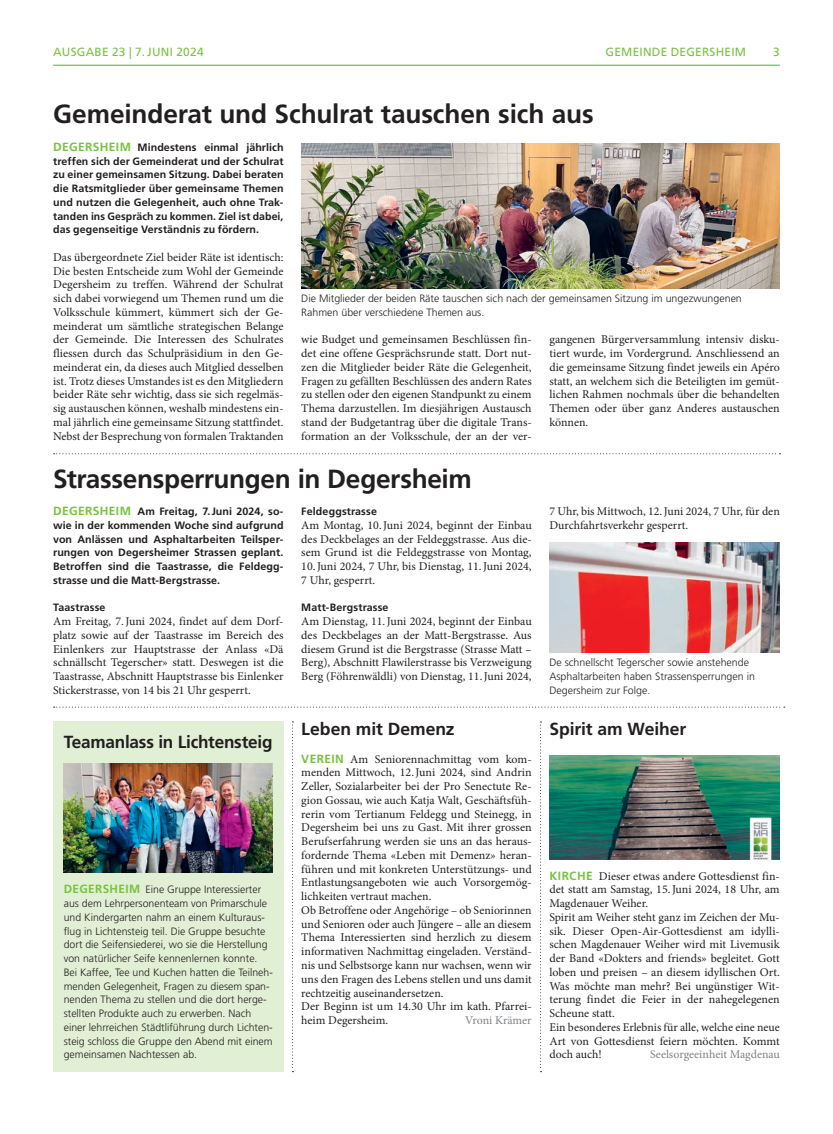
<style>
.page{position:relative;width:833px;height:1134px;background:#fff}
.page>*{position:absolute;margin:0;border:0;box-sizing:border-box;transform-origin:0 0}
.t1{font:700 26.25px "Frutiger LT Std";letter-spacing:-.01em;color:#231f20}
.t2{font:700 17.5px "Frutiger LT Std";letter-spacing:-.01em;color:#231f20}
.t3{font:11.88px/13.8px "Minion Pro";color:#231f20;text-align:justify}
.t4{font:11.88px "Frutiger LT Std";letter-spacing:.02em;color:#79c142}
.t5{font:11.88px "Minion Pro";letter-spacing:-.005em;color:#808285}
.t6{font:300 10.62px/13.8px "Frutiger LT Std";color:#231f20}
.t7{font:700 10.62px/13.8px "Frutiger LT Std";letter-spacing:.005em;color:#231f20;text-align:justify}
.s1{font-size:11.88px;color:#79c142}
.s2{font-weight:700;font-size:11.88px;color:#79c142}
.s3{font-family:"Frutiger LT Std";font-weight:700;color:#79c142}
</style>
<div class="page">
<hr style="left:53px;top:65px;width:727px;height:1px;background:#79c142">
<svg style="left:540px;top:721px;width:1px;height:351px"></svg>
<svg style="left:292px;top:721px;width:1px;height:351px"></svg>
<svg style="left:54px;top:453px;width:726px;height:1px"></svg>
<svg style="left:54px;top:707px;width:731px;height:1px"></svg>
<div style="left:53px;top:721px;width:230px;height:351px;background:#e1efd4"></div>
<img style="left:549px;top:543px;width:231px;height:110px">
<img style="left:301px;top:144px;width:479px;height:144px">
<img style="left:64px;top:763px;width:209px;height:110px">
<img style="left:549px;top:756px;width:231px;height:103px">
<p class="t4" style="left:53px;top:45px;width:18px">AUSGABE</p>
<p class="t4" style="left:112px;top:45px;width:48px">23 | 7.JUNI</p>
<p class="t4" style="left:176px;top:45px;width:29px">2024</p>
<p class="t4" style="left:605px;top:45px;width:142px">GEMEINDE DEGERSHEIM</p>
<p class="t4" style="left:773px;top:45px;width:8px">3</p>
<h1 class="t1" style="left:53px;top:99px;width:542px">Gemeinderat und Schulrat tauschen sich aus</h1>
<p class="t7" style="left:53px;top:140px;width:232px"><span class="s1">DEGERSHEIM</span> Mindestens einmal jährlich treffen sich der Gemeinderat und der Schulrat zu einer gemeinsamen Sitzung. Dabei beraten die Ratsmitglieder über gemeinsame Themen und nutzen die Gelegenheit, auch ohne Trak&shy;tanden ins Gespräch zu kommen. Ziel ist dabei, das gegenseitige Verständnis zu fördern.</p>
<p class="t3" style="left:53px;top:250px;width:232px">Das übergeordnete Ziel beider Räte ist identisch:<br>Die besten Entscheide zum Wohl der Gemeinde Degersheim zu treffen. Während der Schulrat sich dabei vorwiegend um Themen rund um die Volksschule kümmert, kümmert sich der Ge&shy;meinderat um sämtliche strategischen Belange der Gemeinde. Die Interessen des Schulrates fliessen durch das Schulpräsidium in den Ge&shy;meinderat ein, da dieses auch Mitglied desselben ist. Trotz dieses Umstandes ist es den Mitgliedern beider Räte sehr wichtig, dass sie sich regelmäs&shy;sig austauschen können, weshalb mindestens ein&shy;mal jährlich eine gemeinsame Sitzung stattfindet.<br>Nebst der Besprechung von formalen Traktanden</p>
<p class="t6" style="left:301px;top:292px;width:442px">Die Mitglieder der beiden Räte tauschen sich nach der gemeinsamen Sitzung im ungezwungenen<br>Rahmen über verschiedene Themen aus.</p>
<p class="t3" style="left:301px;top:333px;width:232px">wie Budget und gemeinsamen Beschlüssen fin&shy;det eine offene Gesprächsrunde statt. Dort nut&shy;zen die Mitglieder beider Räte die Gelegenheit, Fragen zu gefällten Beschlüssen des andern Rates zu stellen oder den eigenen Standpunkt zu einem Thema darzustellen. Im diesjährigen Austausch stand der Budgetantrag über die digitale Trans&shy;formation an der Volksschule, der an der ver-</p>
<p class="t3" style="left:549px;top:333px;width:232px">gangenen Bürgerversammlung intensiv disku&shy;tiert wurde, im Vordergrund. Anschliessend an die gemeinsame Sitzung findet jeweils ein Apéro statt, an welchem sich die Beteiligten im gemüt&shy;lichen Rahmen nochmals über die behandelten Themen oder über ganz Anderes austauschen können.</p>
<h1 class="t1" style="left:53px;top:463px;width:420px">Strassensperrungen in Degersheim</h1>
<p class="t7" style="left:53px;top:505px;width:232px"><span class="s1">DEGERSHEIM</span> Am Freitag, 7.Juni 2024, so&shy;wie in der kommenden Woche sind aufgrund von Anlässen und Asphaltarbeiten Teilsper&shy;rungen von Degersheimer Strassen geplant.<br>Betroffen sind die Taastrasse, die Feldegg&shy;strasse und die Matt-Bergstrasse.</p>
<p class="t7" style="left:53px;top:601px;width:54px">Taastrasse</p>
<p class="t3" style="left:53px;top:615px;width:232px">Am Freitag, 7.Juni 2024, findet auf dem Dorf&shy;platz sowie auf der Taastrasse im Bereich des Einlenkers zur Hauptstrasse der Anlass «Dä schnällscht Tegerscher» statt. Deswegen ist die Taastrasse, Abschnitt Hauptstrasse bis Einlenker Stickerstrasse, von 14 bis 21 Uhr gesperrt.</p>
<p class="t3" style="left:549px;top:505px;width:232px">7 Uhr, bis Mittwoch, 12.Juni 2024, 7 Uhr, für den<br>Durchfahrtsverkehr gesperrt.</p>
<p class="t7" style="left:301px;top:505px;width:77px">Feldeggstrasse</p>
<p class="t3" style="left:301px;top:518px;width:232px">Am Montag, 10.Juni 2024, beginnt der Einbau des Deckbelages an der Feldeggstrasse. Aus die&shy;sem Grund ist die Feldeggstrasse von Montag, 10.Juni 2024, 7 Uhr, bis Dienstag, 11.Juni 2024, 7 Uhr, gesperrt.</p>
<p class="t7" style="left:301px;top:601px;width:89px">Matt-Bergstrasse</p>
<p class="t3" style="left:301px;top:615px;width:232px">Am Dienstag, 11.Juni 2024, beginnt der Einbau des Deckbelages an der Matt-Bergstrasse. Aus diesem Grund ist die Bergstrasse (Strasse Matt – Berg), Abschnitt Flawilerstrasse bis Verzweigung Berg (Föhrenwäldli) von Dienstag, 11.Juni 2024,</p>
<p class="t6" style="left:549px;top:656px;width:207px">De schnellscht Tegerscher sowie anstehende<br>Asphaltarbeiten haben Strassensperrungen in<br>Degersheim zur Folge.</p>
<h2 class="t2" style="left:64px;top:732px;width:210px">Teamanlass in Lichtensteig</h2>
<p class="t6" style="left:64px;top:883px;width:211px"><span class="s2">DEGERSHEIM</span> Eine Gruppe Interessierter aus dem Lehrpersonenteam von Primarschule und Kindergarten nahm an einem Kulturaus&shy;flug in Lichtensteig teil. Die Gruppe besuchte dort die Seifensiederei, wo sie die Herstellung von natürlicher Seife kennenlernen konnte.<br>Bei Kaffee, Tee und Kuchen hatten die Teilneh&shy;menden Gelegenheit, Fragen zu diesem span&shy;nenden Thema zu stellen und die dort herge&shy;stellten Produkte auch zu erwerben. Nach einer lehrreichen Städtliführung durch Lichten&shy;steig schloss die Gruppe den Abend mit einem gemeinsamen Nachtessen ab.</p>
<h2 class="t2" style="left:301px;top:719px;width:155px">Leben mit Demenz</h2>
<p class="t3" style="left:301px;top:752px;width:232px;text-align:left"><span class="s3">VEREIN</span> Am Seniorennachmittag vom kom&shy;menden Mittwoch, 12.Juni 2024, sind Andrin Zeller, Sozialarbeiter bei der Pro Senectute Re&shy;gion Gossau, wie auch Katja Walt, Geschäftsfüh&shy;rerin vom Tertianum Feldegg und Steinegg, in Degersheim bei uns zu Gast. Mit ihrer grossen Berufserfahrung werden sie uns an das heraus&shy;fordernde Thema «Leben mit Demenz» heran&shy;führen und mit konkreten Unterstützungs- und Entlastungsangeboten wie auch Vorsorgemög&shy;lichkeiten vertraut machen.<br>Ob Betroffene oder Angehörige – ob Seniorinnen und Senioren oder auch Jüngere – alle an diesem Thema Interessierten sind herzlich zu diesem informativen Nachmittag eingeladen. Verständ&shy;nis und Selbstsorge kann nur wachsen, wenn wir uns den Fragen des Lebens stellen und uns damit rechtzeitig auseinandersetzen.<br>Der Beginn ist um 14.30 Uhr im kath. Pfarrei&shy;heim Degersheim.</p>
<p class="t5" style="left:465px;top:1012px;width:68px">Vroni Krämer</p>
<h2 class="t2" style="left:549px;top:719px;width:138px">Spirit am Weiher</h2>
<p class="t3" style="left:549px;top:869px;width:232px;text-align:left"><span class="s3">KIRCHE</span> Dieser etwas andere Gottesdienst fin&shy;det statt am Samstag, 15.Juni 2024, 18 Uhr, am Magdenauer Weiher.<br>Spirit am Weiher steht ganz im Zeichen der Mu&shy;sik. Dieser Open-Air-Gottesdienst am idylli&shy;schen Magdenauer Weiher wird mit Livemusik der Band «Dokters and friends» begleitet. Gott loben und preisen – an diesem idyllischen Ort.<br>Was möchte man mehr? Bei ungünstiger Wit&shy;terung findet die Feier in der nahegelegenen Scheune statt.<br>Ein besonderes Erlebnis für alle, welche eine neue Art von Gottesdienst feiern möchten. Kommt doch auch!</p>
<p class="t5" style="left:650px;top:1047px;width:131px">Seelsorgeeinheit Magdenau</p>
</div>
